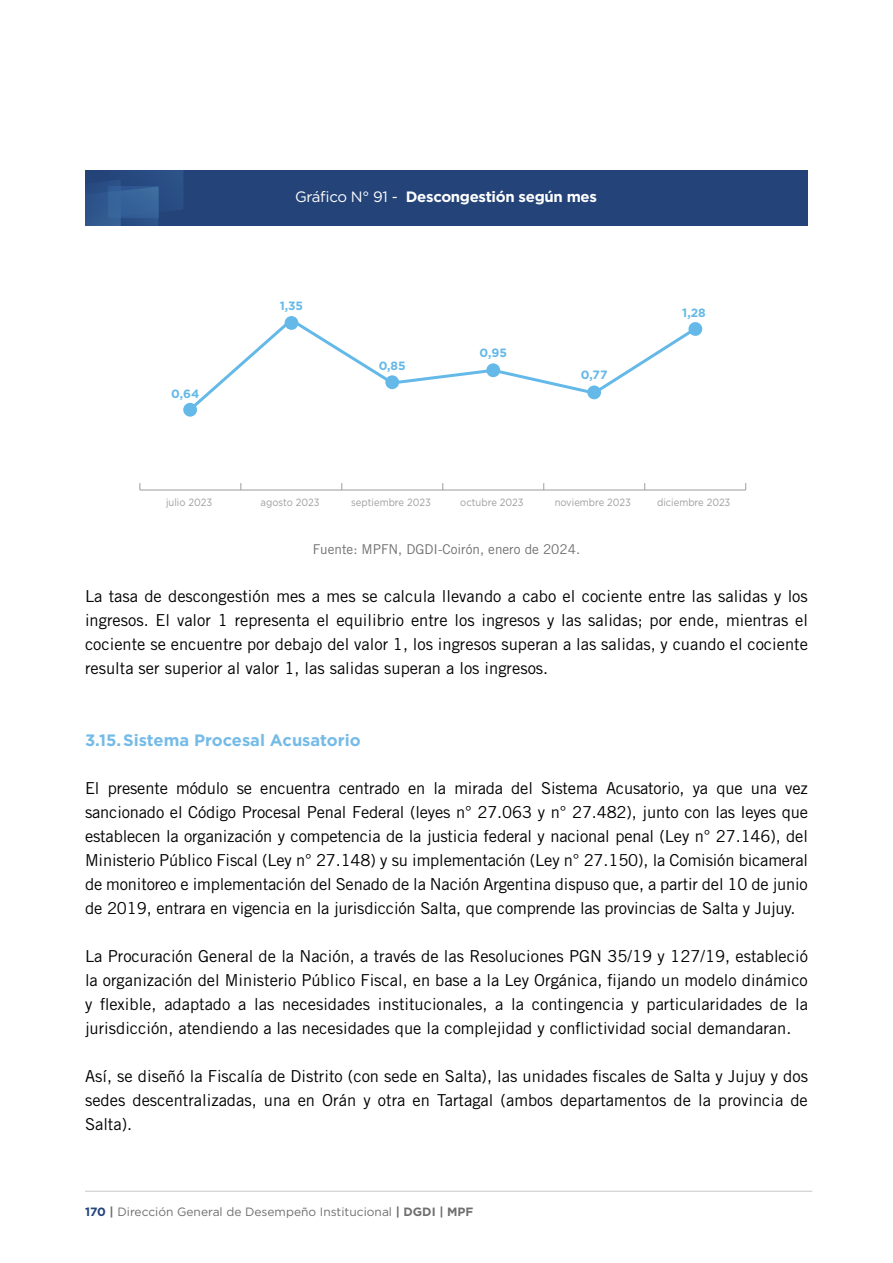
<style>
.page{position:relative;width:893px;height:1263px;background:#fff}
.page>*{position:absolute;margin:0;border:0;box-sizing:border-box;transform-origin:0 0}
.t1{font:16.5px/24px "Trade Gothic LT Std";color:#000;text-align:justify}
.t2{font:700 16.5px "Gotham";color:#75bbe8}
.t3{font:700 15px "Gotham";letter-spacing:-.02em;color:#fff}
.t4{font:13.5px "Trade Gothic LT Std";color:#706f6f}
.t5{font:12px "Gotham";color:#706f6f}
.t6{font:700 12px "Gotham";color:#64b9e8}
.t7{font:10.5px "Gotham";color:#9d9d9c;scale:.9 1}
.s1{font-weight:400}
.s2{font-weight:700;color:#234379}
.s3{font-weight:700}
</style>
<div class="page">
<hr style="left:85px;top:1191px;width:727px;height:1px;background:#c8c8c8">
<div style="left:85px;top:170px;width:723px;height:56px;background:#234379"></div>
<svg style="left:85px;top:170px;width:98px;height:55px"></svg>
<hr style="left:140px;top:490px;width:606px;height:1px;background:#9d9d9c">
<svg style="left:183px;top:403px;width:14px;height:14px"></svg>
<svg style="left:186px;top:316px;width:517px;height:98px"></svg>
<p class="t6" style="left:171px;top:385px;width:30px">0,64</p>
<p class="t3" style="left:295px;top:187px;width:303px"><span class="s1">Gráfico N° 91 -</span> Descongestión según mes</p>
<p class="t6" style="left:280px;top:298px;width:25px">1,35</p>
<p class="t6" style="left:379px;top:358px;width:29px">0,85</p>
<p class="t6" style="left:480px;top:345px;width:29px">0,95</p>
<p class="t6" style="left:581px;top:367px;width:28px">0,77</p>
<p class="t6" style="left:682px;top:304px;width:25px">1,28</p>
<p class="t7" style="left:166px;top:495px;width:53px">julio 2023</p>
<p class="t7" style="left:261px;top:495px;width:67px">agosto 2023</p>
<p class="t7" style="left:351px;top:495px;width:90px">septiembre 2023</p>
<p class="t7" style="left:460px;top:495px;width:72px">octubre 2023</p>
<p class="t7" style="left:555px;top:495px;width:86px">noviembre 2023</p>
<p class="t7" style="left:657px;top:495px;width:83px">diciembre 2023</p>
<p class="t4" style="left:313px;top:541px;width:269px">Fuente: MPFN, DGDI-Coirón, enero de 2024.</p>
<p class="t1" style="left:85px;top:584px;width:724px">La tasa de descongestión mes a mes se calcula llevando a cabo el cociente entre las salidas y los ingresos. El valor 1 representa el equilibrio entre los ingresos y las salidas; por ende, mientras el cociente se encuentre por debajo del valor 1, los ingresos superan a las salidas, y cuando el cociente resulta ser superior al valor 1, las salidas superan a los ingresos.</p>
<p class="t2" style="left:85px;top:729px;width:277px">3.15.Sistema Procesal Acusatorio</p>
<p class="t1" style="left:85px;top:776px;width:724px">El presente módulo se encuentra centrado en la mirada del Sistema Acusatorio, ya que una vez sancionado el Código Procesal Penal Federal (leyes n° 27.063 y n° 27.482), junto con las leyes que establecen la organización y competencia de la justicia federal y nacional penal (Ley n° 27.146), del Ministerio Público Fiscal (Ley n° 27.148) y su implementación (Ley n° 27.150), la Comisión bicameral de monitoreo e implementación del Senado de la Nación Argentina dispuso que, a partir del 10 de junio de 2019, entrara en vigencia en la jurisdicción Salta, que comprende las provincias de Salta y Jujuy.</p>
<p class="t1" style="left:85px;top:944px;width:724px">La Procuración General de la Nación, a través de las Resoluciones PGN 35/19 y 127/19, estableció la organización del Ministerio Público Fiscal, en base a la Ley Orgánica, fijando un modelo dinámico y flexible, adaptado a las necesidades institucionales, a la contingencia y particularidades de la jurisdicción, atendiendo a las necesidades que la complejidad y conflictividad social demandaran.</p>
<p class="t1" style="left:85px;top:1064px;width:724px">Así, se diseñó la Fiscalía de Distrito (con sede en Salta), las unidades fiscales de Salta y Jujuy y dos sedes descentralizadas, una en Orán y otra en Tartagal (ambos departamentos de la provincia de Salta).</p>
<p class="t5" style="left:85px;top:1204px;width:390px"><span class="s2">170</span> <span class="s3">|</span> Dirección General de Desempeño Institucional <span class="s3">| DGDI | MPF</span></p>
</div>
